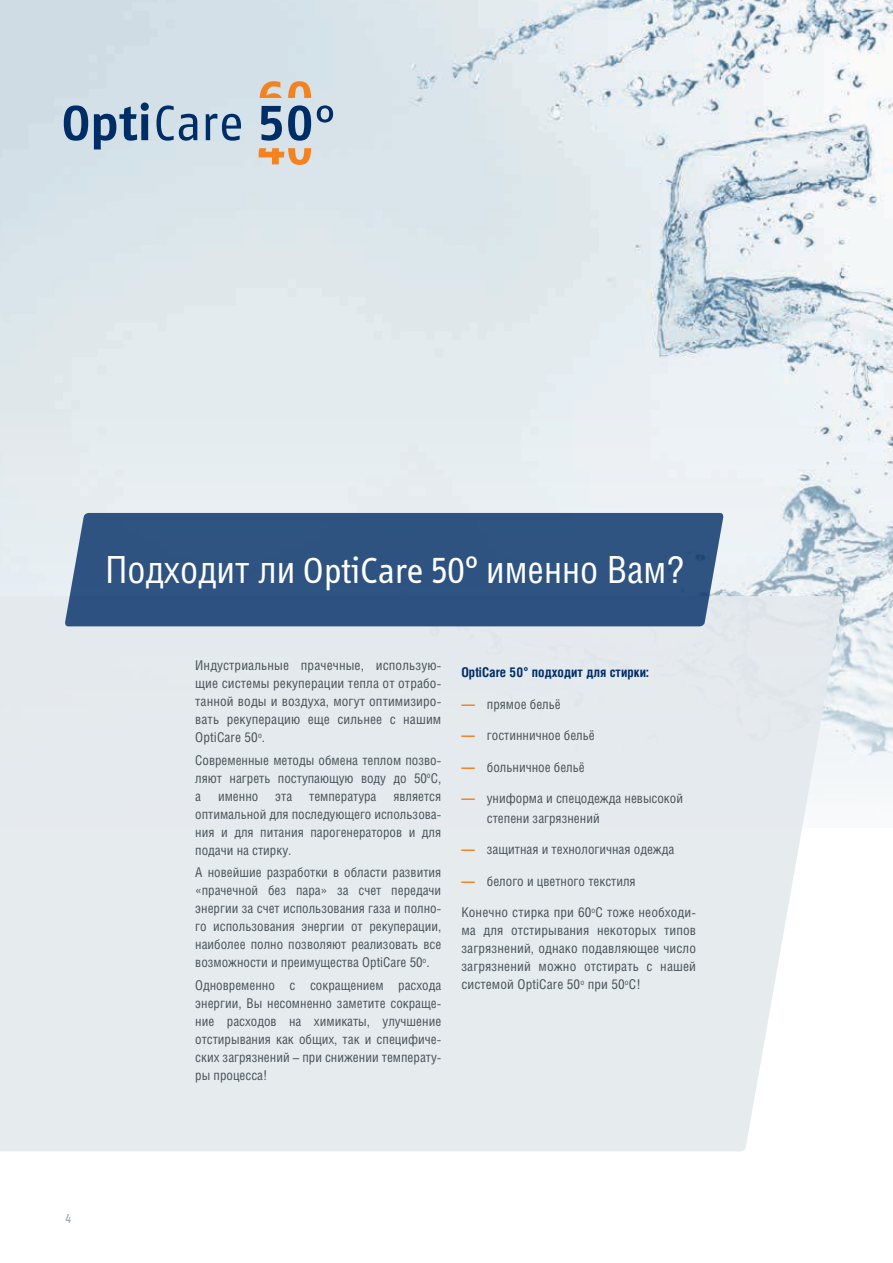
<style>
.page{position:relative;width:893px;height:1263px;background:#fff}
.page>*{position:absolute;margin:0;border:0;box-sizing:border-box;transform-origin:0 0}
.t1{font:37.5px "Helios Cond";color:#fff}
.t2{font:13.5px/18px "Helios Cond";color:#475359;text-align:justify}
.t3{font:700 13.5px "Helios Cond";letter-spacing:.005em;color:#002d66}
.t4{font:13.5px "Info";color:#95a9b4}
.s1{font-family:"Info"}
.s2{font-family:"Info";font-weight:700;color:#f58220}
</style>
<div class="page">
<img style="left:0;top:0;width:893px;height:788px">
<div style="left:0;top:596px;width:843px;height:555px;background:#e6ebee"></div>
<div style="left:64px;top:513px;width:660px;height:113px;background:#2e5382"></div>
<svg style="left:260px;top:81px;width:51px;height:17px"></svg>
<svg style="left:259px;top:148px;width:52px;height:17px"></svg>
<svg style="left:261px;top:105px;width:50px;height:36px;background:#6986a6"></svg>
<svg style="left:64px;top:102px;width:177px;height:47px;background:#97adc2"></svg>
<svg style="left:317px;top:105px;width:16px;height:18px"></svg>
<h1 class="t1" style="left:106px;top:547px;width:580px">Подходит ли <span class="s1">OptiCare 50°</span> именно Вам?</h1>
<p class="t2" style="left:195px;top:656px;width:248px">Индустриальные прачечные, использую&shy;щие системы рекуперации тепла от отрабо&shy;танной воды и воздуха, могут оптимизиро&shy;вать рекуперацию еще сильнее с нашим OptiCare 50<sup>o</sup>.</p>
<p class="t2" style="left:195px;top:751px;width:248px">Современные методы обмена теплом позво&shy;ляют нагреть поступающую воду до 50<sup>о</sup>С, а</p>
<p class="t2" style="left:195px;top:787px;width:248px;text-indent:198px">является оптимальной для последующего использова&shy;ния и для питания парогенераторов и для подачи на стирку.</p>
<p class="t2" style="left:195px;top:863px;width:248px">А новейшие разработки в области развития «прачечной без пара» за счет передачи энергии за счет использования газа и полно&shy;го использования энергии от рекуперации, наиболее полно позволяют реализовать все возможности и преимущества OptiCare 50<sup>o</sup>.</p>
<p class="t2" style="left:195px;top:976px;width:248px">Одновременно с сокращением расхода энергии, Вы несомненно заметите сокраще&shy;ние расходов на химикаты, улучшение отстирывания как общих, так и специфиче&shy;ских загрязнений – при снижении температу&shy;ры процесса!</p>
<p class="t2" style="left:218px;top:787px;width:42px">именно</p>
<p class="t2" style="left:275px;top:787px;width:18px">эта</p>
<p class="t2" style="left:309px;top:787px;width:69px">температура</p>
<p class="t3" style="left:461px;top:664px;width:189px">OptiCare 50° подходит для стирки:</p>
<p class="t2" style="left:461px;top:695px;width:101px"><span class="s2">—</span> прямое бельё</p>
<p class="t2" style="left:461px;top:726px;width:135px"><span class="s2">—</span> гостинничное бельё</p>
<p class="t2" style="left:461px;top:758px;width:125px"><span class="s2">—</span> больничное бельё</p>
<p class="t2" style="left:487px;top:788px;width:198px;line-height:19.5px;text-indent:-26px"><span class="s2">—</span> униформа и спецодежда невысокой степени загрязнений</p>
<p class="t2" style="left:461px;top:840px;width:214px"><span class="s2">—</span> защитная и технологичная одежда</p>
<p class="t2" style="left:461px;top:872px;width:176px"><span class="s2">—</span> белого и цветного текстиля</p>
<p class="t2" style="left:461px;top:903px;width:236px">Конечно стирка при 60<sup>о</sup>С тоже необходи&shy;ма для отстирывания некоторых типов загрязнений, однако подавляющее число загрязнений можно отстирать с нашей системой OptiCare 50<sup>o</sup> при 50<sup>о</sup>С!</p>
<p class="t4" style="left:65px;top:1210px;width:8px">4</p>
</div>
